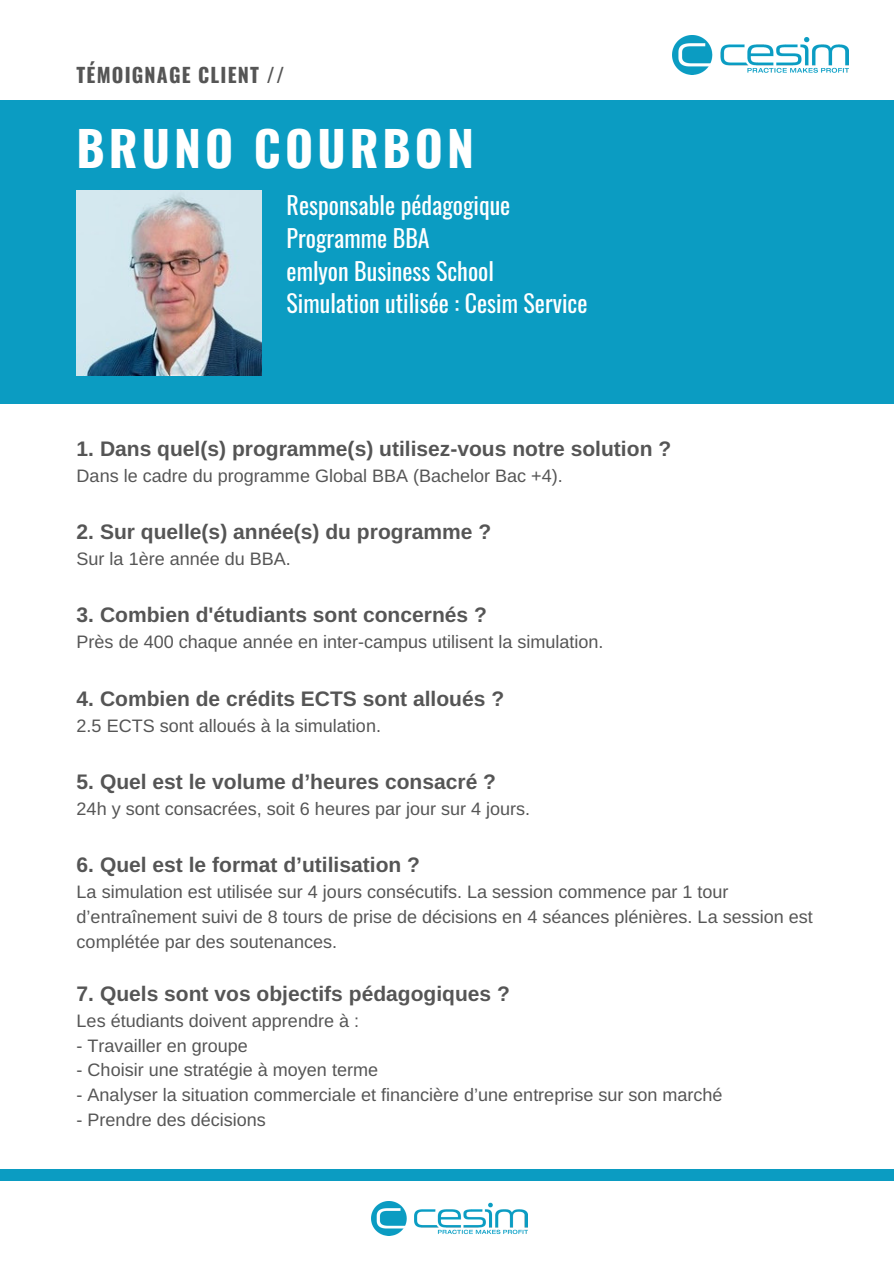
<style>
.page{position:relative;width:894px;height:1264px;background:#fff}
.page>*{position:absolute;margin:0;border:0;box-sizing:border-box;transform-origin:0 0}
.t1{font:700 48px "Oswald";letter-spacing:.085em;color:#fff}
.t2{font:24px/32.7px "Oswald";color:#fff}
.t3{font:700 21px "Arimo";color:#555}
.t4{font:700 19.8px "Oswald";letter-spacing:.06em;color:#555}
.t5{font:18px/24.8px "Arimo";color:#555}
</style>
<div class="page">
<div style="left:0;top:100px;width:893px;height:303px;background:#0b9cc2"></div>
<img style="left:76px;top:191px;width:185px;height:184px">
<img style="left:672px;top:35px;width:175px;height:40px">
<div style="left:0;top:1169px;width:893px;height:11px;background:#0b9cc2"></div>
<img style="left:371px;top:1201px;width:156px;height:34px">
<p class="t4" style="left:77px;top:60px;width:209px">TÉMOIGNAGE CLIENT //</p>
<h1 class="t1" style="left:77px;top:111px;width:399px">BRUNO COURBON</h1>
<h2 class="t2" style="left:286px;top:188px;width:302px">Responsable pédagogique<br>Programme BBA<br>emlyon Business School<br>Simulation utilisée : Cesim Service</h2>
<p class="t3" style="left:77px;top:436px;width:596px">1. Dans quel(s) programme(s) utilisez-vous notre solution ?</p>
<p class="t5" style="left:77px;top:463px;width:487px">Dans le cadre du programme Global BBA (Bachelor Bac +4).</p>
<p class="t3" style="left:77px;top:520px;width:416px">2. Sur quelle(s) année(s) du programme ?</p>
<p class="t5" style="left:77px;top:546px;width:216px">Sur la 1ère année du BBA.</p>
<p class="t3" style="left:77px;top:603px;width:411px">3. Combien d'étudiants sont concernés ?</p>
<p class="t5" style="left:77px;top:629px;width:528px">Près de 400 chaque année en inter-campus utilisent la simulation.</p>
<p class="t3" style="left:77px;top:686px;width:429px">4. Combien de crédits ECTS sont alloués ?</p>
<p class="t5" style="left:77px;top:713px;width:306px">2.5 ECTS sont alloués à la simulation.</p>
<p class="t3" style="left:77px;top:770px;width:421px">5. Quel est le volume d’heures consacré ?</p>
<p class="t5" style="left:77px;top:796px;width:455px">24h y sont consacrées, soit 6 heures par jour sur 4 jours.</p>
<p class="t3" style="left:77px;top:853px;width:345px">6. Quel est le format d’utilisation ?</p>
<p class="t5" style="left:77px;top:879px;width:737px">La simulation est utilisée sur 4 jours consécutifs. La session commence par 1 tour d’entraînement suivi de 8 tours de prise de décisions en 4 séances plénières. La session est complétée par des soutenances.</p>
<p class="t3" style="left:77px;top:981px;width:435px">7. Quels sont vos objectifs pédagogiques ?</p>
<p class="t5" style="left:77px;top:1008px;width:284px">Les étudiants doivent apprendre à :</p>
<p class="t5" style="left:77px;top:1032px;width:173px">- Travailler en groupe</p>
<p class="t5" style="left:77px;top:1057px;width:303px">- Choisir une stratégie à moyen terme</p>
<p class="t5" style="left:77px;top:1082px;width:647px">- Analyser la situation commerciale et financière d’une entreprise sur son marché</p>
<p class="t5" style="left:77px;top:1107px;width:191px">- Prendre des décisions</p>
</div>
